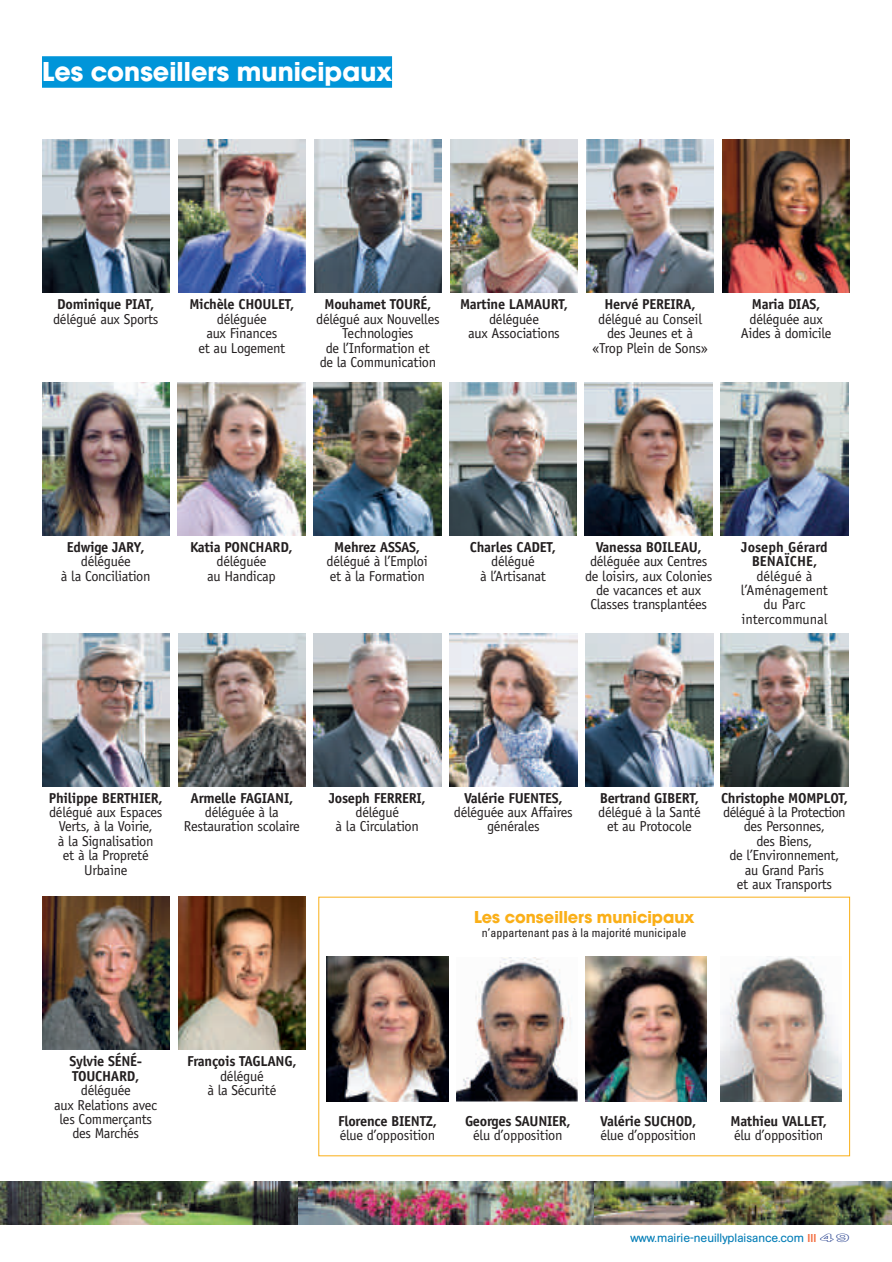
<style>
.page{position:relative;width:892px;height:1262px;background:#fff}
.page>*{position:absolute;margin:0;border:0;box-sizing:border-box;transform-origin:0 0}
.t1{font:700 28.5px "Avant Garde Gothic Itc T";color:#fff}
.t2{font:700 18px "Avant Garde Gothic Itc T";color:#faaf18}
.t3{font:14.4px/14.4px "Officina Sans";letter-spacing:-.02em;color:#231f20;text-align:center}
.t4{font:700 14.4px/14.4px "Officina Sans";letter-spacing:-.02em;color:#231f20}
.t5{font:14.4px/14.4px "Officina Sans";color:#231f20;text-align:center}
.t6{font:700 14.4px/14.4px "Officina Sans";color:#231f20;text-align:center}
.t7{font:condensed 12px "Univers";color:#231f20}
.t8{font:12px "AG Book Rounded";color:#007cb6}
.s1{font-family:"Avant Garde Gothic Itc T";font-weight:600;color:#f36f42}
.s2{font-family:"AG Book Rounded Bold Outline";color:#253f8e}
</style>
<div class="page">
<img style="left:0;top:1182px;width:892px;height:42px">
<div style="left:42px;top:56px;width:350px;height:32px;background:#0095d9"></div>
<img style="left:42px;top:140px;width:128px;height:153px">
<img style="left:586px;top:140px;width:128px;height:153px">
<img style="left:313px;top:382px;width:128px;height:153px">
<img style="left:178px;top:140px;width:128px;height:153px">
<img style="left:722px;top:140px;width:128px;height:153px">
<img style="left:449px;top:382px;width:128px;height:153px">
<img style="left:314px;top:140px;width:128px;height:153px">
<img style="left:42px;top:382px;width:128px;height:153px">
<img style="left:585px;top:382px;width:127px;height:153px">
<img style="left:450px;top:140px;width:128px;height:153px">
<img style="left:178px;top:382px;width:127px;height:153px">
<img style="left:721px;top:382px;width:127px;height:153px">
<img style="left:42px;top:633px;width:128px;height:153px">
<img style="left:450px;top:633px;width:127px;height:153px">
<img style="left:178px;top:633px;width:128px;height:153px">
<img style="left:586px;top:633px;width:127px;height:153px">
<img style="left:721px;top:633px;width:127px;height:153px">
<img style="left:313px;top:633px;width:128px;height:153px">
<img style="left:42px;top:897px;width:128px;height:153px">
<img style="left:178px;top:897px;width:128px;height:153px">
<img style="left:327px;top:956px;width:121px;height:146px">
<img style="left:456px;top:958px;width:121px;height:144px">
<img style="left:585px;top:956px;width:122px;height:146px">
<img style="left:720px;top:956px;width:121px;height:146px">
<h1 class="t1" style="left:42px;top:61px;width:352px">Les conseillers municipaux</h1>
<p class="t4" style="left:57px;top:298px;width:99px">Dominique PIAT,</p>
<p class="t3" style="left:53px;top:313px;width:107px">délégué aux Sports</p>
<p class="t4" style="left:189px;top:298px;width:107px">Michèle CHOULET,</p>
<p class="t3" style="left:199px;top:313px;width:88px">déléguée<br>aux Finances<br>et au Logement</p>
<p class="t4" style="left:324px;top:298px;width:108px">Mouhamet TOURÉ,</p>
<p class="t3" style="left:316px;top:313px;width:125px">délégué aux Nouvelles<br>Technologies<br>de l’Information et<br>de la Communication</p>
<p class="t4" style="left:460px;top:298px;width:109px">Martine LAMAURT,</p>
<p class="t3" style="left:468px;top:313px;width:93px">déléguée<br>aux Associations</p>
<p class="t4" style="left:604px;top:298px;width:93px">Hervé PEREIRA,</p>
<p class="t3" style="left:592px;top:313px;width:117px">délégué au Conseil des Jeunes et à «Trop Plein de Sons»</p>
<p class="t4" style="left:752px;top:298px;width:70px">Maria DIAS,</p>
<p class="t3" style="left:741px;top:313px;width:92px">déléguée aux<br>Aides à domicile</p>
<p class="t4" style="left:67px;top:541px;width:79px">Edwige JARY,</p>
<p class="t3" style="left:61px;top:555px;width:91px">déléguée<br>à la Conciliation</p>
<p class="t4" style="left:190px;top:541px;width:104px">Katia PONCHARD,</p>
<p class="t3" style="left:207px;top:555px;width:70px">déléguée<br>au Handicap</p>
<p class="t4" style="left:334px;top:541px;width:87px">Mehrez ASSAS,</p>
<p class="t3" style="left:327px;top:555px;width:103px;text-align:left">délégué à l’Emploi et à la Formation</p>
<p class="t4" style="left:470px;top:541px;width:88px">Charles CADET,</p>
<p class="t3" style="left:480px;top:555px;width:67px">délégué<br>à l’Artisanat</p>
<p class="t4" style="left:596px;top:541px;width:108px">Vanessa BOILEAU,</p>
<p class="t3" style="left:585px;top:555px;width:129px">déléguée aux Centres de loisirs, aux Colonies de vacances et aux<br>Classes transplantées</p>
<p class="t6" style="left:741px;top:541px;width:88px">Joseph Gérard<br>BENAÏCHE,</p>
<p class="t5" style="left:741px;top:570px;width:89px">délégué à l’Aménagement du Parc intercommunal</p>
<p class="t4" style="left:49px;top:792px;width:115px">Philippe BERTHIER,</p>
<p class="t3" style="left:49px;top:806px;width:115px">délégué aux Espaces<br>Verts, à la Voirie,<br>à la Signalisation<br>et à la Propreté<br>Urbaine</p>
<p class="t4" style="left:190px;top:792px;width:104px">Armelle FAGIANI,</p>
<p class="t3" style="left:184px;top:806px;width:117px">déléguée à la<br>Restauration scolaire</p>
<p class="t4" style="left:329px;top:792px;width:99px">Joseph FERRERI,</p>
<p class="t3" style="left:336px;top:806px;width:85px">délégué<br>à la Circulation</p>
<p class="t4" style="left:464px;top:792px;width:100px">Valérie FUENTES,</p>
<p class="t3" style="left:454px;top:806px;width:121px">déléguée aux Affaires générales</p>
<p class="t4" style="left:600px;top:792px;width:101px">Bertrand GIBERT,</p>
<p class="t3" style="left:598px;top:806px;width:104px">délégué à la Santé et au Protocole</p>
<p class="t2" style="left:474px;top:911px;width:222px">Les conseillers municipaux</p>
<p class="t7" style="left:482px;top:928px;width:206px">n’appartenant pas à la majorité municipale</p>
<p class="t4" style="left:721px;top:792px;width:128px">Christophe MOMPLOT,</p>
<p class="t3" style="left:723px;top:806px;width:124px">délégué à la Protection des Personnes,<br>des Biens,<br>de l’Environnement, au Grand Paris<br>et aux Transports</p>
<p class="t4" style="left:69px;top:1055px;width:74px">Sylvie SÉNÉ-<br>TOUCHARD,</p>
<p class="t3" style="left:54px;top:1084px;width:105px">déléguée<br>aux Relations avec les Commerçants des Marchés</p>
<p class="t4" style="left:187px;top:1055px;width:111px">François TAGLANG,</p>
<p class="t3" style="left:207px;top:1070px;width:71px">délégué<br>à la Sécurité</p>
<p class="t4" style="left:338px;top:1115px;width:100px">Florence BIENTZ,</p>
<p class="t3" style="left:340px;top:1129px;width:97px">élue d’opposition</p>
<p class="t4" style="left:465px;top:1115px;width:107px">Georges SAUNIER,</p>
<p class="t3" style="left:473px;top:1129px;width:91px">élu d’opposition</p>
<p class="t4" style="left:600px;top:1115px;width:98px">Valérie SUCHOD,</p>
<p class="t3" style="left:600px;top:1129px;width:97px">élue d’opposition</p>
<p class="t4" style="left:730px;top:1115px;width:98px">Mathieu VALLET,</p>
<p class="t3" style="left:734px;top:1129px;width:91px">élu d’opposition</p>
<p class="t8" style="left:630px;top:1234px;width:221px">www.mairie-neuillyplaisance.com <span class="s1">III</span> <span class="s2">49</span></p>
</div>
